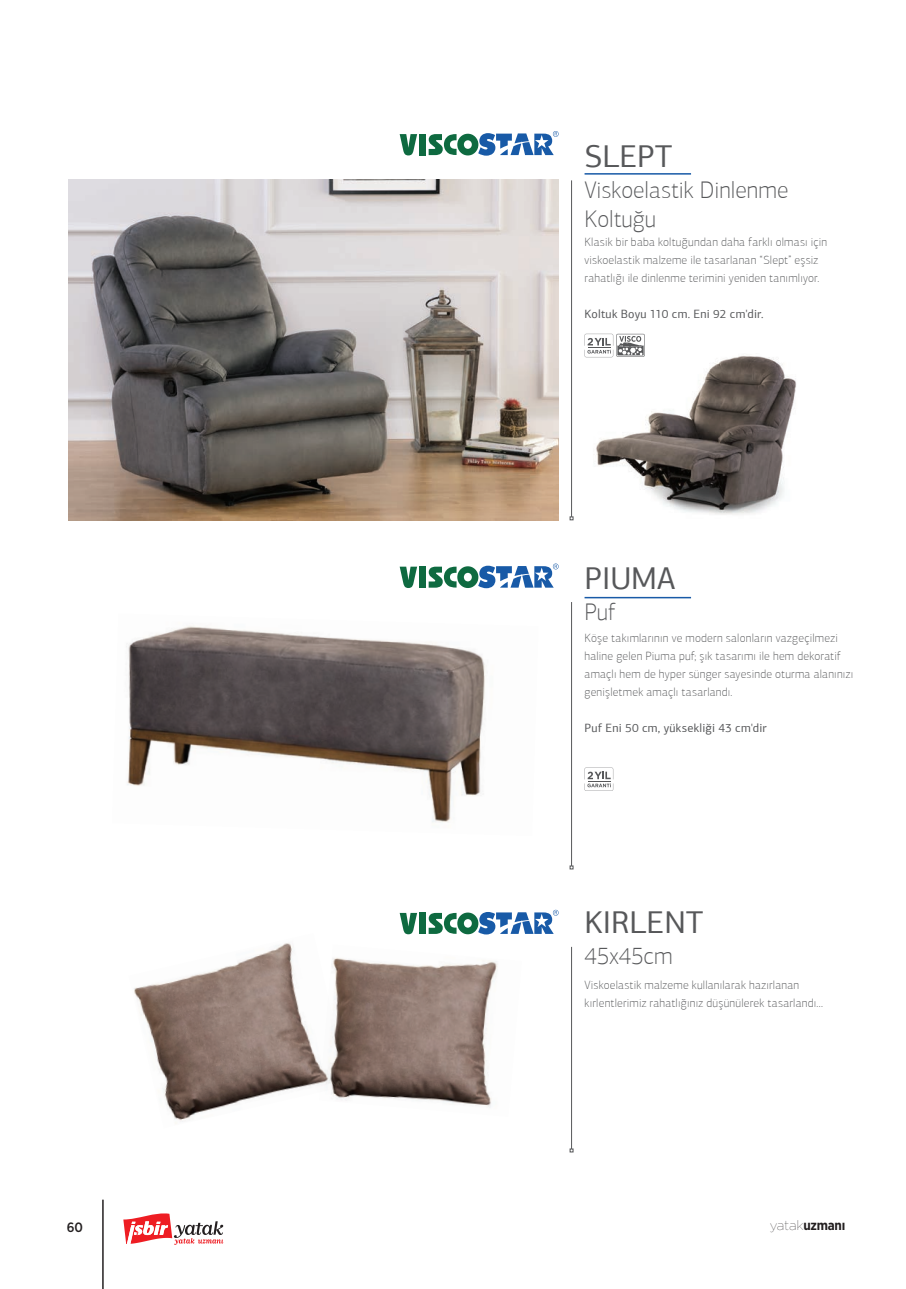
<style>
.page{position:relative;width:906px;height:1289px;background:#fff}
.page>*{position:absolute;margin:0;border:0;box-sizing:border-box;transform-origin:0 0}
.t1{font:31.5px "PF Agora Sans Pro";color:#57585a}
.t2{font:100 24px/28.8px "PF Agora Sans Pro";color:#57585a}
.t3{font:700 13.5px "Gotham Narrow";letter-spacing:-.02em;color:#231f20}
.t4{font:500 13.5px "Gotham Narrow";color:#231f20}
.t5{font:100 12px/18px "PF Agora Sans Pro";letter-spacing:.02em;color:#57585a}
.t6{font:12px "PF Agora Sans Pro";letter-spacing:.02em;color:#57585a}
.s1{font-family:"Gotham";font-weight:100}
</style>
<div class="page">
<svg style="left:123px;top:1213px;width:100px;height:31px"></svg>
<hr style="left:102px;top:1199px;width:2px;height:89px;background:#231f20">
<img style="left:126px;top:625px;width:359px;height:197px">
<img style="left:69px;top:180px;width:489px;height:340px">
<img style="left:348px;top:959px;width:150px;height:149px">
<img style="left:134px;top:943px;width:214px;height:181px">
<img style="left:590px;top:356px;width:207px;height:159px">
<hr style="left:571px;top:180px;width:1px;height:337px;background:#57585a">
<svg style="left:569px;top:516px;width:4px;height:4px"></svg>
<hr style="left:571px;top:602px;width:1px;height:264px;background:#57585a">
<svg style="left:569px;top:865px;width:4px;height:4px"></svg>
<hr style="left:571px;top:946px;width:1px;height:202px;background:#57585a">
<svg style="left:569px;top:1148px;width:4px;height:4px"></svg>
<svg style="left:584px;top:767px;width:29px;height:24px"></svg>
<div style="left:419px;top:134px;width:7px;height:21px;background:#0e6a40"></div>
<svg style="left:400px;top:134px;width:17px;height:21px"></svg>
<svg style="left:428px;top:131px;width:130px;height:25px"></svg>
<div style="left:419px;top:566px;width:7px;height:21px;background:#0e6a40"></div>
<svg style="left:400px;top:566px;width:17px;height:22px"></svg>
<svg style="left:428px;top:563px;width:130px;height:25px"></svg>
<div style="left:419px;top:912px;width:7px;height:21px;background:#0e6a40"></div>
<svg style="left:400px;top:912px;width:17px;height:22px"></svg>
<svg style="left:428px;top:909px;width:130px;height:25px"></svg>
<hr style="left:584px;top:173px;width:107px;height:2px;background:#185aa7">
<hr style="left:584px;top:597px;width:107px;height:1px;background:#185aa7">
<svg style="left:584px;top:334px;width:61px;height:23px"></svg>
<h1 class="t1" style="left:584px;top:137px;width:89px">SLEPT</h1>
<h2 class="t2" style="left:584px;top:175px;width:205px">Viskoelastik Dinlenme<br>Koltuğu</h2>
<p class="t5" style="left:584px;top:233px;width:244px">Klasik bir baba koltuğundan daha farklı olması için viskoelastik malzeme ile tasarlanan “Slept” eşsiz rahatlığı ile dinlenme terimini yeniden tanımlıyor.</p>
<p class="t6" style="left:584px;top:306px;width:180px">Koltuk Boyu 110 cm. Eni 92 cm'dir.</p>
<h1 class="t1" style="left:584px;top:559px;width:92px">PIUMA</h1>
<h2 class="t2" style="left:584px;top:597px;width:33px">Puf</h2>
<p class="t5" style="left:584px;top:629px;width:270px">Köşe takımlarının ve modern salonların vazgeçilmezi haline gelen Piuma puf; şık tasarımı ile hem dekoratif amaçlı hem de hyper sünger sayesinde oturma alanınızı genişletmek amaçlı tasarlandı.</p>
<p class="t6" style="left:584px;top:721px;width:184px">Puf Eni 50 cm, yüksekliği 43 cm'dir</p>
<h1 class="t1" style="left:584px;top:903px;width:120px">KIRLENT</h1>
<h2 class="t2" style="left:584px;top:942px;width:90px">45x45cm</h2>
<p class="t5" style="left:584px;top:976px;width:240px">Viskoelastik malzeme kullanılarak hazırlanan kırlentlerimiz rahatlığınız düşünülerek tasarlandı...</p>
<p class="t4" style="left:67px;top:1218px;width:18px">60</p>
<p class="t3" style="left:770px;top:1216px;width:77px"><span class="s1">yatak</span>uzmanı</p>
</div>
